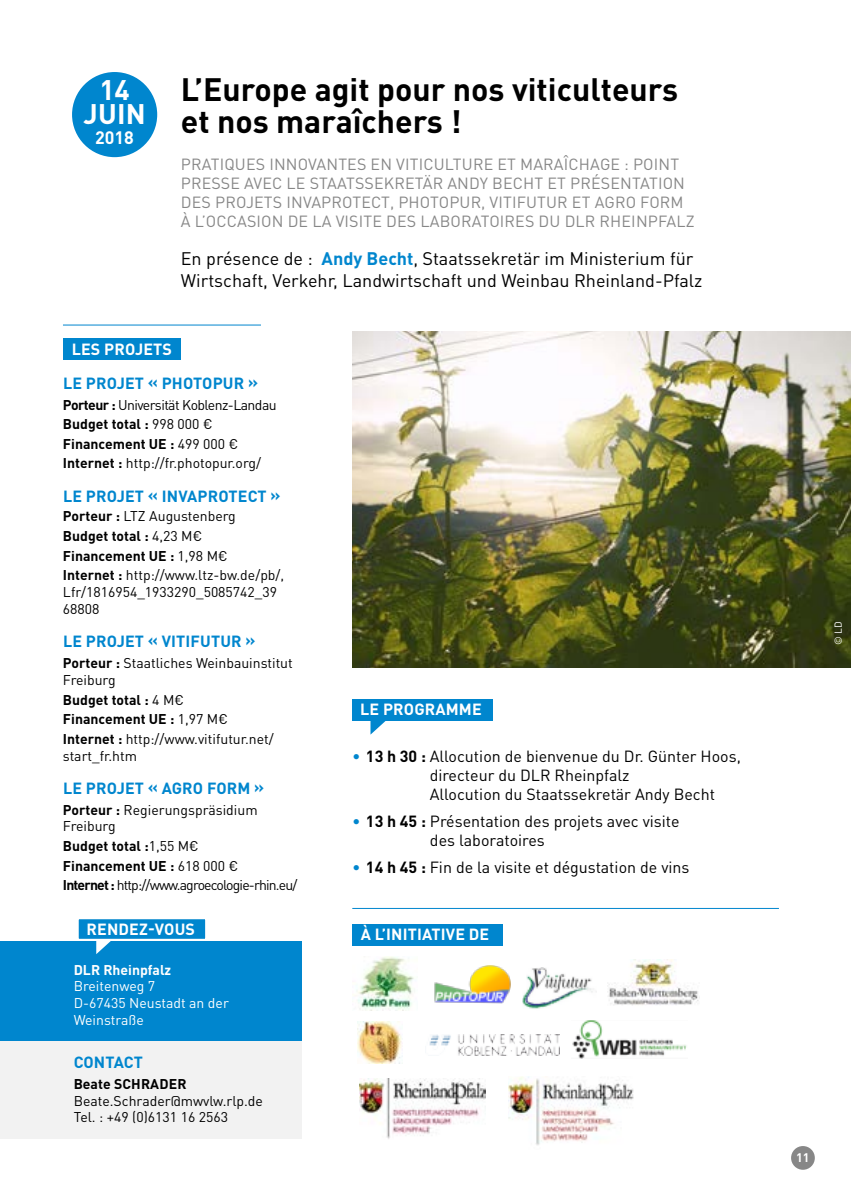
<style>
.page{position:relative;width:851px;height:1191px;background:#fff}
.page>*{position:absolute;margin:0;border:0;box-sizing:border-box;transform-origin:0 0}
.t1{font:700 32px/32px "DIN Pro";color:#000}
.t2{font:700 28px/24px "DIN Pro";letter-spacing:.01em;color:#fff;text-align:center}
.t3{font:18px/21.6px "DIN Pro";color:#000}
.t4{font:700 17.8px "DIN Pro";color:#fff}
.t5{font:16px/19.2px "DIN Pro";letter-spacing:.01em;color:#878787}
.t6{font:16px/19.2px "DIN Pro";color:#000}
.t7{font:700 16px "DIN Pro";letter-spacing:.01em;color:#0086ce}
.t8{font:700 16px "DIN Pro";letter-spacing:.01em;color:#fff}
.t9{font:14px/16.8px "DIN Pro";color:#000}
.t10{font:14px/19.6px "DIN Pro";letter-spacing:-.04em;color:#000}
.t11{font:700 14px/19.6px "DIN Pro";color:#000}
.t12{font:14px/19.6px "DIN Pro";letter-spacing:-.06em;color:#000}
.t13{font:14px/16.8px "DIN Pro";color:#fff}
.t14{font:700 14px "DIN Pro";color:#fff}
.t15{font:700 12.4px "DIN Pro";color:#fff}
.t16{font:10px "DIN Pro";color:#fff}
.s1{font-weight:700;color:#0086ce}
.s2{font-weight:700}
.s3{font-weight:400}
.s4{color:#0086ce}
</style>
<div class="page">
<img style="left:352px;top:332px;width:498px;height:335px">
<div style="left:72px;top:72px;width:85px;height:85px;background:#0086ce;border-radius:50%"></div>
<div style="left:0;top:1040px;width:301px;height:98px;background:#f2f2f2"></div>
<div style="left:0;top:940px;width:301px;height:100px;background:#0086ce"></div>
<div style="left:78px;top:918px;width:128px;height:21px;background:#0086ce"></div>
<div style="left:77px;top:918px;width:129px;height:22px;border:1px solid #fff"></div>
<svg style="left:96px;top:939px;width:16px;height:15px"></svg>
<div style="left:352px;top:699px;width:140px;height:21px;background:#0086ce"></div>
<svg style="left:370px;top:720px;width:16px;height:14px"></svg>
<hr style="left:63px;top:324px;width:198px;height:1px;background:#0086ce">
<div style="left:63px;top:338px;width:118px;height:22px;background:#0086ce"></div>
<hr style="left:352px;top:908px;width:426px;height:1px;background:#0086ce">
<div style="left:353px;top:923px;width:150px;height:22px;background:#0086ce"></div>
<img style="left:357px;top:956px;width:57px;height:54px">
<img style="left:357px;top:1021px;width:45px;height:42px">
<img style="left:434px;top:965px;width:76px;height:38px">
<img style="left:572px;top:1020px;width:115px;height:39px">
<img style="left:429px;top:1034px;width:130px;height:21px">
<img style="left:522px;top:967px;width:71px;height:42px">
<img style="left:608px;top:959px;width:91px;height:47px">
<img style="left:359px;top:1078px;width:126px;height:61px">
<img style="left:508px;top:1076px;width:126px;height:69px">
<div style="left:791px;top:1146px;width:23px;height:23px;background:#878787;border-radius:50%"></div>
<h2 class="t2" style="left:83px;top:76px;width:64px">14<br>JUIN</h2>
<p class="t4" style="left:95px;top:125px;width:40px">2018</p>
<h1 class="t1" style="left:181px;top:72px;width:499px">L’Europe agit pour nos viticulteurs et nos maraîchers !</h1>
<p class="t5" style="left:181px;top:154px;width:515px">PRATIQUES INNOVANTES EN VITICULTURE ET MARAÎCHAGE : POINT PRESSE AVEC LE STAATSSEKRETÄR ANDY BECHT ET PRÉSENTATION DES PROJETS INVAPROTECT, PHOTOPUR, VITIFUTUR ET AGRO FORM À L’OCCASION DE LA VISITE DES LABORATOIRES DU DLR RHEINPFALZ</p>
<p class="t3" style="left:181px;top:247px;width:523px">En présence de : <span class="s1">Andy Becht</span>, Staatssekretär im Ministerium für<br>Wirtschaft, Verkehr, Landwirtschaft und Weinbau Rheinland-Pfalz</p>
<p class="t8" style="left:72px;top:338px;width:102px">LES PROJETS</p>
<p class="t7" style="left:63px;top:372px;width:196px">LE PROJET « PHOTOPUR »</p>
<p class="t10" style="left:63px;top:394px;width:215px"><span class="s2">Porteur :</span> Universität Koblenz-Landau<br><span class="s2">Budget total :</span> 998 000 €<br><span class="s2">Financement UE :</span> 499 000 €<br><span class="s2">Internet :</span> http://fr.photopur.org/</p>
<p class="t7" style="left:63px;top:485px;width:219px">LE PROJET « INVAPROTECT »</p>
<p class="t9" style="left:63px;top:506px;width:223px;line-height:19.6px"><span class="s2">Porteur :</span> LTZ Augustenberg<br><span class="s2">Budget total :</span> 4,23 M€<br><span class="s2">Financement UE :</span> 1,98 M€<br><span class="s2">Internet :</span> http://www.ltz-bw.de/pb/,</p>
<p class="t9" style="left:63px;top:583px;width:215px">Lfr/1816954_1933290_5085742_39<br>68808</p>
<p class="t7" style="left:63px;top:630px;width:194px">LE PROJET « VITIFUTUR »</p>
<p class="t9" style="left:63px;top:654px;width:231px"><span class="s2">Porteur :</span> Staatliches Weinbauinstitut<br>Freiburg</p>
<p class="t11" style="left:63px;top:689px;width:212px">Budget total : <span class="s3">4 M€<br></span>Financement UE : <span class="s3">1,97 M€<br></span>Internet : <span class="s3">http://www.vitifutur.net/</span></p>
<p class="t9" style="left:63px;top:746px;width:75px">start_fr.htm</p>
<p class="t7" style="left:63px;top:777px;width:203px">LE PROJET « AGRO FORM »</p>
<p class="t9" style="left:63px;top:800px;width:196px"><span class="s2">Porteur :</span> Regierungspräsidium<br>Freiburg</p>
<p class="t12" style="left:63px;top:835px;width:236px"><span class="s2">Budget total :</span>1,55 M€<br><span class="s2">Financement UE :</span> 618 000 €<br><span class="s2">Internet :</span> http://www.agroecologie-rhin.eu/</p>
<p class="t8" style="left:87px;top:918px;width:110px">RENDEZ-VOUS</p>
<p class="t14" style="left:74px;top:960px;width:99px">DLR Rheinpfalz</p>
<p class="t13" style="left:74px;top:977px;width:157px">Breitenweg 7<br>D-67435 Neustadt an der<br>Weinstraße</p>
<p class="t7" style="left:74px;top:1051px;width:71px">CONTACT</p>
<p class="t11" style="left:74px;top:1073px;width:114px">Beate SCHRADER</p>
<p class="t9" style="left:74px;top:1091px;width:191px">Beate.Schrader@mwvlw.rlp.de<br>Tel. : +49 (0)6131 16 2563</p>
<p class="t8" style="left:360px;top:698px;width:123px">LE PROGRAMME</p>
<p class="t6" style="left:429px;top:745px;width:313px;text-indent:-77px"><span class="s4">•</span> <span class="s2">13 h 30 :</span> Allocution de bienvenue du Dr. Günter Hoos, directeur du DLR Rheinpfalz<br>Allocution du Staatssekretär Andy Becht</p>
<p class="t6" style="left:430px;top:811px;width:251px;text-indent:-78px"><span class="s4">•</span> <span class="s2">13 h 45 :</span> Présentation des projets avec visite des laboratoires</p>
<p class="t6" style="left:352px;top:857px;width:338px"><span class="s4">•</span> <span class="s2">14 h 45 :</span> Fin de la visite et dégustation de vins</p>
<p class="t8" style="left:360px;top:923px;width:130px">À L’INITIATIVE DE</p>
<p class="t16" style="left:831px;top:645px;width:25px;rotate:-90deg">© LD</p>
<p class="t15" style="left:796px;top:1148px;width:15px">11</p>
</div>
